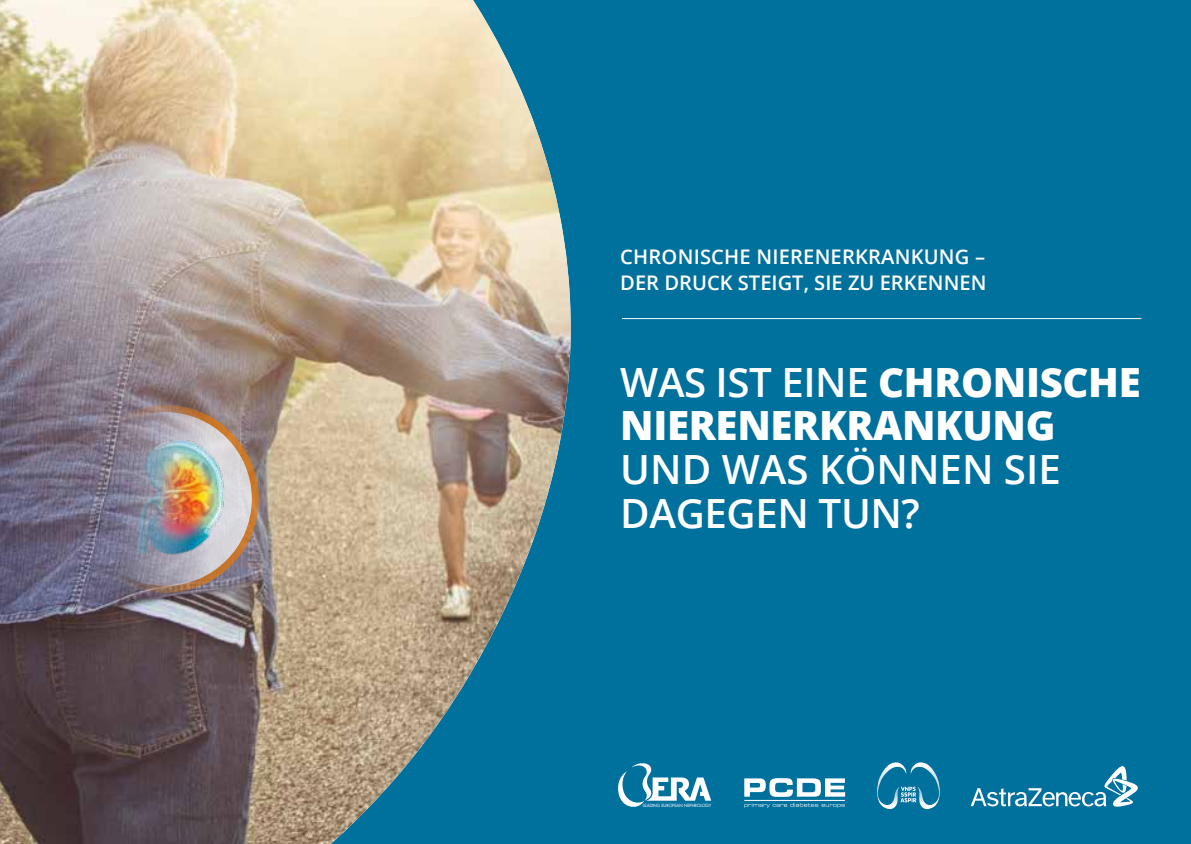
<style>
.page{position:relative;width:1191px;height:844px;background:#fff}
.page>*{position:absolute;margin:0;border:0;box-sizing:border-box;transform-origin:0 0}
.t1{font:800 40.25px/43.8px "Open Sans";letter-spacing:-.01em;color:#fff}
.t2{font:600 40.25px/43.8px "Open Sans";color:#fff}
.t3{font:600 20.12px/26.2px "Open Sans";letter-spacing:.01em;color:#fff}
.t4{font:500 4.2px "Futura Std";color:#fff}
.s1{font-weight:600}
</style>
<div class="page">
<div style="left:0;top:0;width:1191px;height:843px;background:#00709d"></div>
<img style="left:0;top:0;width:571px;height:843px">
<svg style="left:75px;top:408px;width:180px;height:181px;background:#9f949c"></svg>
<div style="left:71px;top:405px;width:188px;height:187px;border:7px solid #e87806;border-radius:50%"></div>
<hr style="left:622px;top:318px;width:519px;height:1px;background:#fff">
<img style="left:85px;top:433px;width:192px;height:128px">
<svg style="left:970px;top:766px;width:168px;height:40px"></svg>
<svg style="left:877px;top:762px;width:63px;height:48px"></svg>
<svg style="left:618px;top:763px;width:93px;height:44px"></svg>
<svg style="left:744px;top:778px;width:101px;height:18px"></svg>
<svg style="left:744px;top:803px;width:101px;height:4px"></svg>
<hr style="left:744px;top:799px;width:101px;height:1px;background:#fff">
<p class="t3" style="left:620px;top:243px;width:368px">CHRONISCHE NIERENERKRANKUNG –<br>DER DRUCK STEIGT, SIE ZU ERKENNEN</p>
<h1 class="t1" style="left:620px;top:358px;width:522px"><span class="s1">WAS IST EINE</span> CHRONISCHE<br>NIERENERKRANKUNG</h1>
<h1 class="t2" style="left:620px;top:446px;width:442px">UND WAS KÖNNEN SIE<br>DAGEGEN TUN?</h1>
<p class="t4" style="left:643px;top:802px;width:70px">LEADING EUROPEAN NEPHROLOGY</p>
</div>
